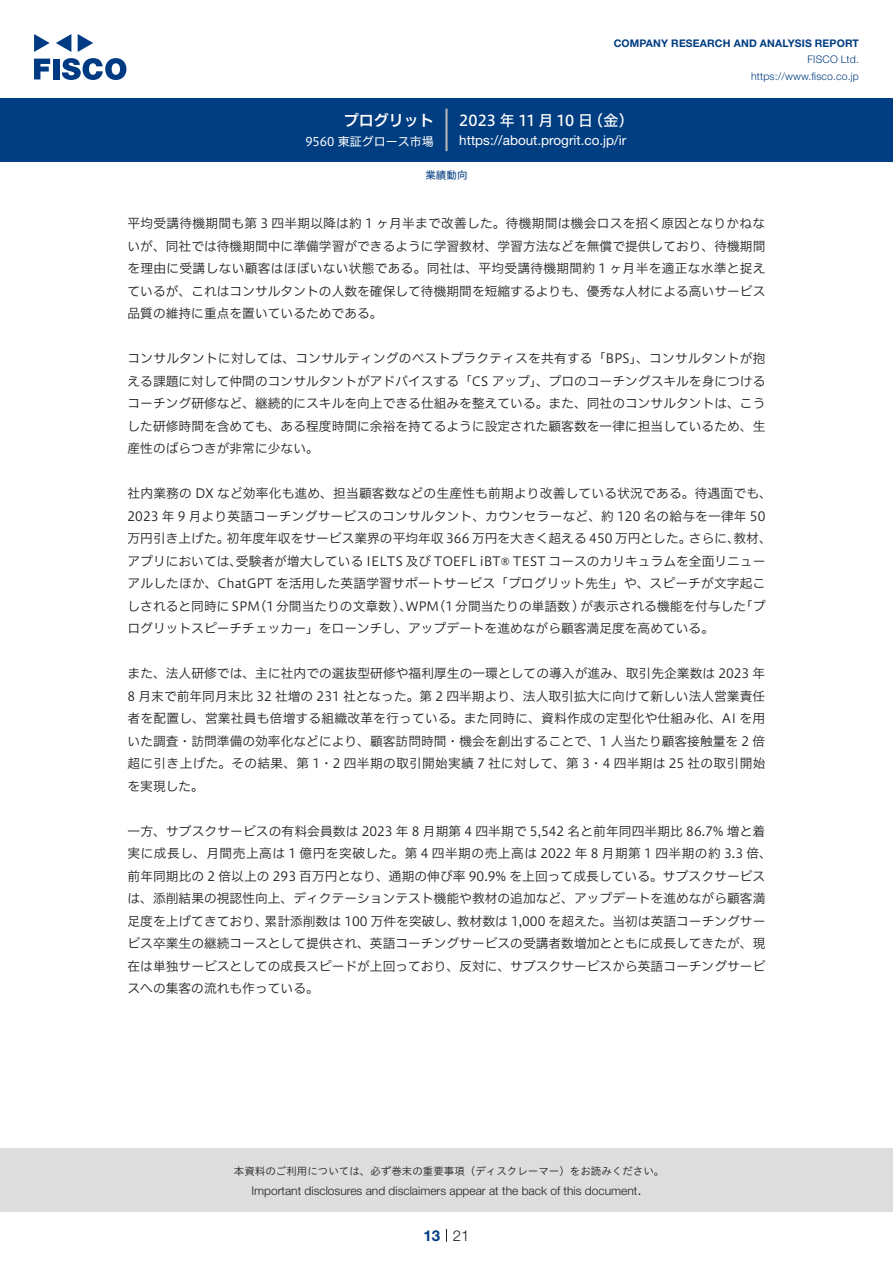
<style>
.page{position:relative;width:893px;height:1263px;background:#fff}
.page>*{position:absolute;margin:0;border:0;box-sizing:border-box;transform-origin:0 0}
.t1{font:15px "Hiragino UD Sans F Std N W5";letter-spacing:.005em;color:#fff}
.t2{font:15px "Hiragino UD Sans F Std N W6";color:#fff}
.t3{font:300 15px "Helvetica Neue LT Std";color:#231f20}
.t4{font:700 15px "Helvetica Neue LT Std";color:#003d81}
.t5{font:13.5px "Helvetica Neue LT Std";color:#fff}
.t6{font:12.75px/22.5px "Hiragino UD Sans F Std N W3";color:#231f20;text-align:justify}
.t7{font:12.75px "Hiragino UD Sans F Std N W3";letter-spacing:.035em;color:#231f20}
.t8{font:300 12px "Helvetica Neue LT Std";color:#231f20}
.t9{font:12px "Hiragino UD Sans F Std N W4";color:#fff}
.t10{font:10.5px "Hiragino UD Sans Std W3";color:#231f20}
.t11{font:700 10.5px "Helvetica Neue LT Std";letter-spacing:.015em;color:#003d81}
.t12{font:300 10.5px/16.5px "Helvetica Neue LT Std";letter-spacing:.015em;color:#003d81;text-align:right}
.t13{font:10.5px "Hiragino UD Sans F Std N W4";color:#003d81}
</style>
<div class="page">
<div style="left:0;top:1148px;width:893px;height:64px;background:#ddd"></div>
<svg style="left:34px;top:59px;width:16px;height:20px"></svg>
<div style="left:53px;top:59px;width:6px;height:20px;background:#003a83"></div>
<svg style="left:62px;top:58px;width:64px;height:22px"></svg>
<svg style="left:34px;top:34px;width:16px;height:18px"></svg>
<svg style="left:78px;top:34px;width:15px;height:18px"></svg>
<svg style="left:56px;top:34px;width:15px;height:18px"></svg>
<div style="left:0;top:98px;width:893px;height:64px;background:#003d81"></div>
<hr style="left:445px;top:109px;width:3px;height:42px;background:#b5b5b6">
<svg style="left:446px;top:1229px;width:1px;height:13px"></svg>
<p class="t2" style="left:344px;top:109px;width:92px">プログリット</p>
<p class="t9" style="left:305px;top:132px;width:130px">9560 東証グロース市場</p>
<p class="t11" style="left:614px;top:37px;width:247px">COMPANY RESEARCH AND ANALYSIS REPORT</p>
<p class="t12" style="left:751px;top:51px;width:109px">FISCO Ltd. https://www.fisco.co j p.</p>
<p class="t1" style="left:588px;top:109px;width:47px">（金(</p>
<p class="t1" style="left:459px;top:109px;width:135px">2023 年 11 月 10 日</p>
<p class="t5" style="left:459px;top:132px;width:169px">https://about.progrit. c o j p. i r/</p>
<p class="t13" style="left:425px;top:167px;width:43px">業績動向</p>
<p class="t6" style="left:128px;top:211px;width:639px">平均受講待機期間も第 3 四半期以降は約 1 ヶ月半まで改善した。待機期間は機会ロスを招く原因となりかねないが、同社では待機期間中に準備学習ができるように学習教材、学習方法などを無償で提供しており、待機期間を理由に受講しない顧客はほぼいない状態である。同社は、平均受講待機期間約 1 ヶ月半を適正な水準と捉えているが、これはコンサルタントの人数を確保して待機期間を短縮するよりも、優秀な人材による高いサービス品質の維持に重点を置いているためである。</p>
<p class="t6" style="left:128px;top:346px;width:639px">コンサルタントに対しては、コンサルティングのベストプラクティスを共有する「BPS」、コンサルタントが抱える課題に対して仲間のコンサルタントがアドバイスする「CS アップ」、プロのコーチングスキルを身につけるコーチング研修など、継続的にスキルを向上できる仕組みを整えている。また、同社のコンサルタントは、こうした研修時間を含めても、ある程度時間に余裕を持てるように設定された顧客数を一律に担当しているため、生産性のばらつきが非常に少ない。</p>
<p class="t6" style="left:128px;top:481px;width:646px">社内業務の DX など効率化も進め、担当顧客数などの生産性も前期より改善している状況である。待遇面でも、</p>
<p class="t6" style="left:128px;top:504px;width:639px">2023 年 9 月より英語コーチングサービスのコンサルタント、カウンセラーなど、約 120 名の給与を一律年 50</p>
<p class="t6" style="left:733px;top:526px;width:40px">教材、</p>
<p class="t6" style="left:128px;top:526px;width:103px">万円引き上げた。</p>
<p class="t6" style="left:227px;top:526px;width:466px">初年度年収をサービス業界の平均年収 366 万円を大きく超える 450 万円とした。</p>
<p class="t6" style="left:689px;top:526px;width:52px">さらに、</p>
<p class="t6" style="left:128px;top:549px;width:116px">アプリにおいては、</p>
<p class="t6" style="left:128px;top:571px;width:639px">アルしたほか、ChatGPT を活用した英語学習サポートサービス「プログリット先生」や、スピーチが文字起こ</p>
<p class="t6" style="left:740px;top:594px;width:27px">「プ</p>
<p class="t6" style="left:236px;top:549px;width:531px">受験者が増大している IELTS 及び TOEFL iBT® TEST コースのカリキュラムを全面リニュー</p>
<p class="t6" style="left:406px;top:594px;width:342px">WPM 1( 分間当たりの単語数 ) が表示される機能を付与した</p>
<p class="t6" style="left:128px;top:594px;width:588px">しされると同時に SPM 1( 分間当たりの文章数 )、<br>ログリットスピーチチェッカー」をローンチし、アップデートを進めながら顧客満足度を高めている。</p>
<p class="t6" style="left:128px;top:661px;width:639px">また、法人研修では、主に社内での選抜型研修や福利厚生の一環としての導入が進み、取引先企業数は 2023 年8 月末で前年同月末比 32 社増の 231 社となった。第 2 四半期より、法人取引拡大に向けて新しい法人営業責任者を配置し、営業社員も倍増する組織改革を行っている。また同時に、資料作成の定型化や仕組み化、AI を用いた調査・訪問準備の効率化などにより、顧客訪問時間・機会を創出することで、1 人当たり顧客接触量を 2 倍超に引き上げた。その結果、第 1・2 四半期の取引開始実績 7 社に対して、第 3・4 四半期は 25 社の取引開始を実現した。</p>
<p class="t6" style="left:128px;top:819px;width:639px">一方、サブスクサービスの有料会員数は 2023 年 8 月期第 4 四半期で 5,542 名と前年同四半期比 86.7% 増と着</p>
<p class="t7" style="left:128px;top:844px;width:646px">実に成長し、月間売上高は 1 億円を突破した。第 4 四半期の売上高は 2022 年 8 月期第 1 四半期の約 3.3 倍、</p>
<p class="t6" style="left:128px;top:864px;width:639px">前年同期比の 2 倍以上の 293 百万円となり、通期の伸び率 90.9% を上回って成長している。サブスクサービス</p>
<p class="t6" style="left:128px;top:886px;width:639px">は、添削結果の視認性向上、ディクテーションテスト機能や教材の追加など、アップデートを進めながら顧客満</p>
<p class="t6" style="left:457px;top:909px;width:310px">教材数は 1,000 を超えた。当初は英語コーチングサー</p>
<p class="t6" style="left:128px;top:909px;width:639px;text-align:left">足度を上げてきており、<br>ビス卒業生の継続コースとして提供され、英語コーチングサービスの受講者数増加とともに成長してきたが、現在は単独サービスとしての成長スピードが上回っており、反対に、サブスクサービスから英語コーチングサービスへの集客の流れも作っている。</p>
<p class="t6" style="left:265px;top:909px;width:197px">累計添削数は 100 万件を突破し、</p>
<p class="t10" style="left:234px;top:1163px;width:432px">本資料のご利用については、必ず巻末の重要事項（ディスクレーマー）をお読みください。</p>
<p class="t3" style="left:637px;top:1180px;width:6px">.</p>
<p class="t8" style="left:251px;top:1183px;width:387px">Important disclosures and disclaimers appear at the back of this document</p>
<p class="t4" style="left:423px;top:1226px;width:18px">13</p>
<p class="t3" style="left:453px;top:1226px;width:18px">21</p>
</div>
